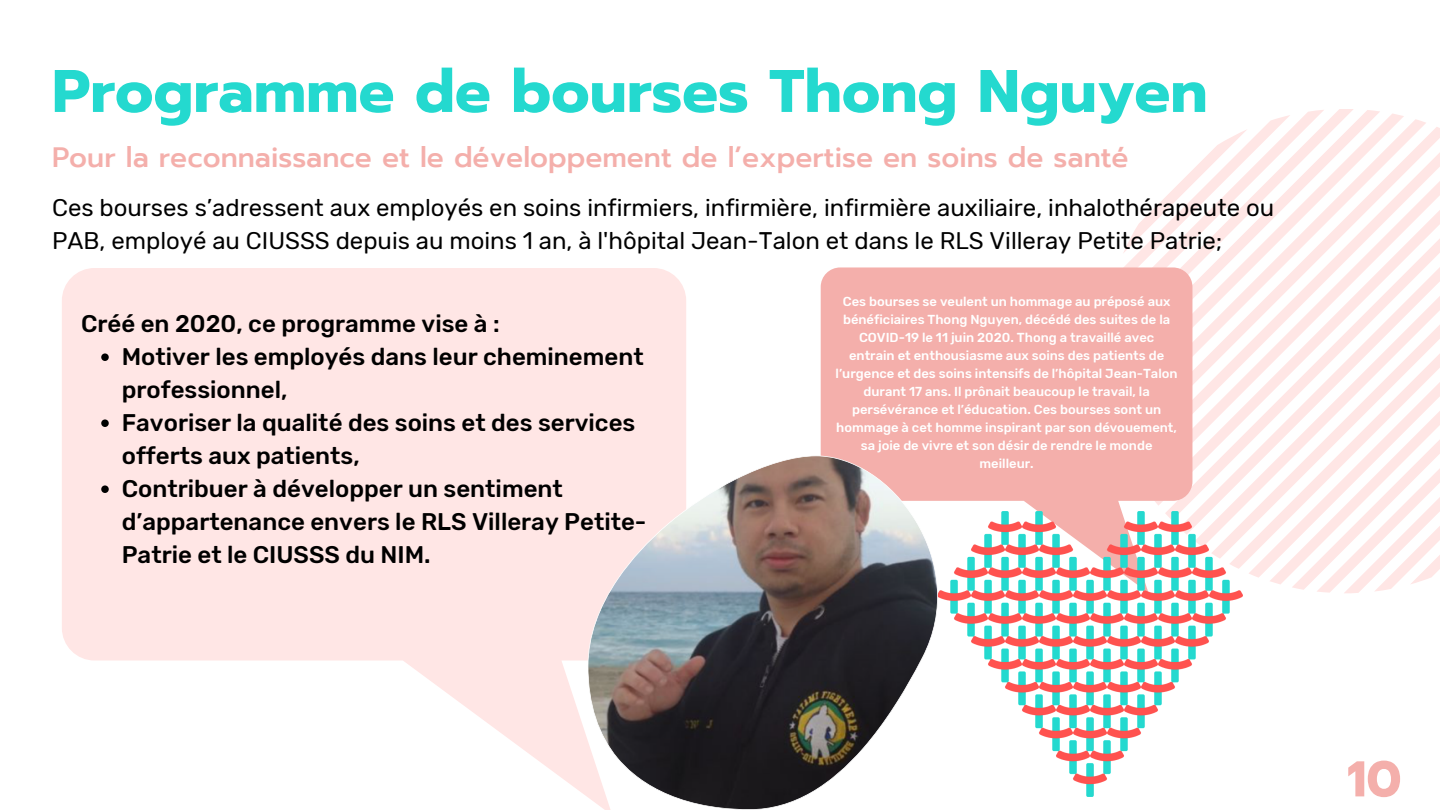
<style>
.page{position:relative;width:1440px;height:810px;background:#fff}
.page>*{position:absolute;margin:0;border:0;box-sizing:border-box;transform-origin:0 0}
.t1{font:700 60px "Prompt";color:#24d9cf}
.t2{font:700 50.2px "Prompt";color:#f4afab}
.t3{font:500 28px "Prompt";color:#f4afab}
.t4{font:500 24px/33px "Rubik";color:#000}
.t5{font:24px/33px "Rubik";color:#000}
.t6{font:500 13px "Rubik";color:#fff}
</style>
<div class="page">
<svg style="left:1123px;top:109px;width:317px;height:484px"></svg>
<div style="left:821px;top:267px;width:371px;height:245px;background:#f4afab"></div>
<svg style="left:62px;top:268px;width:624px;height:529px;fill:#ffe6e5"></svg>
<svg style="left:101px;top:353px;width:8px;height:8px"></svg>
<svg style="left:101px;top:419px;width:8px;height:8px"></svg>
<svg style="left:101px;top:485px;width:8px;height:8px"></svg>
<img style="left:938px;top:512px;width:304px;height:285px">
<svg style="left:588px;top:455px;width:350px;height:355px"></svg>
<p class="t1" style="left:52px;top:47px;width:1157px">Programme de bourses Thong Nguyen</p>
<p class="t3" style="left:52px;top:136px;width:1078px">Pour la reconnaissance et le développement de l’expertise en soins de santé</p>
<p class="t5" style="left:52px;top:191px;width:1224px">Ces bourses s’adressent aux employés en soins infirmiers, infirmière, infirmière auxiliaire, inhalothérapeute ou<br>PAB, employé au CIUSSS depuis au moins 1 an, à l'hôpital Jean-Talon et dans le RLS Villeray Petite Patrie;</p>
<p class="t4" style="left:81px;top:307px;width:420px">Créé en 2020, ce programme vise à :</p>
<p class="t4" style="left:122px;top:340px;width:523px">Motiver les employés dans leur cheminement professionnel,</p>
<p class="t4" style="left:122px;top:406px;width:515px">Favoriser la qualité des soins et des services offerts aux patients,</p>
<p class="t4" style="left:122px;top:472px;width:526px">Contribuer à développer un sentiment d’appartenance envers le RLS Villeray Petite-<br>Patrie et le CIUSSS du NIM.</p>
<p class="t6" style="left:843px;top:294px;width:329px">Ces bourses se veulent un hommage au préposé aux</p>
<p class="t6" style="left:843px;top:312px;width:329px">bénéficiaires Thong Nguyen, décédé des suites de la</p>
<p class="t6" style="left:859px;top:330px;width:297px">COVID-19 le 11 juin 2020. Thong a travaillé avec</p>
<p class="t6" style="left:849px;top:348px;width:317px">entrain et enthousiasme aux soins des patients de</p>
<p class="t6" style="left:836px;top:366px;width:344px">l’urgence et des soins intensifs de l’hôpital Jean-Talon</p>
<p class="t6" style="left:863px;top:384px;width:288px">durant 17 ans. Il prônait beaucoup le travail, la</p>
<p class="t6" style="left:852px;top:402px;width:311px">persévérance et l’éducation. Ces bourses sont un</p>
<p class="t6" style="left:836px;top:420px;width:342px">hommage à cet homme inspirant par son dévouement,</p>
<p class="t6" style="left:861px;top:438px;width:293px">sa joie de vivre et son désir de rendre le monde</p>
<p class="t6" style="left:980px;top:456px;width:56px">meilleur.</p>
<p class="t2" style="left:1347px;top:742px;width:56px">10</p>
</div>
